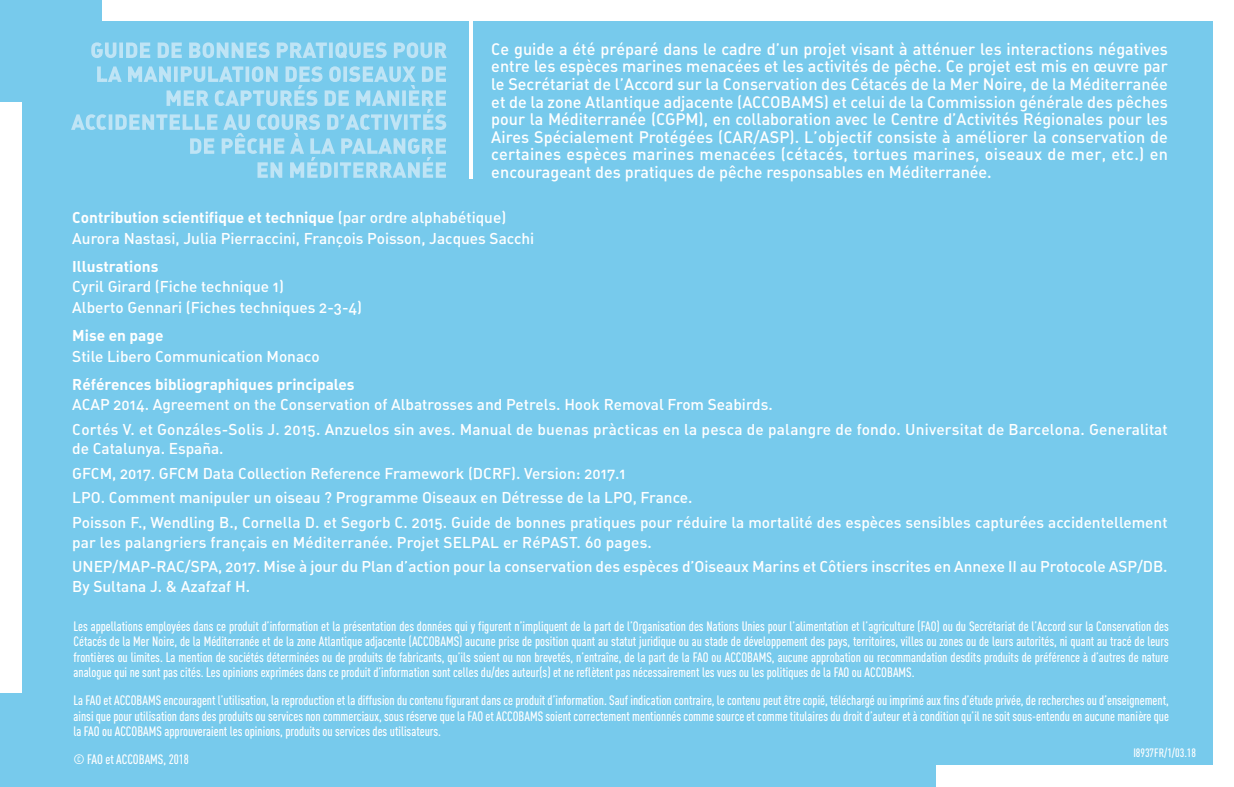
<style>
.page{position:relative;width:1234px;height:787px;background:#fff}
.page>*{position:absolute;margin:0;border:0;box-sizing:border-box;transform-origin:0 0}
.t1{font:16.5px/17.5px "DIN Medium Alternate";color:#fff;text-align:justify}
.t2{font:15.45px/24.3px "DIN Medium Alternate";color:#fff}
.t3{font:15.45px "DIN Bold Alternate";color:#fff}
.t4{font:500 13.5px/15.5px "DIN Cond";color:#fff;text-align:justify}
.t5{font:500 12px "DIN Cond";color:#fff}
.s1{font-family:"DIN Medium Alternate"}
</style>
<div class="page">
<div style="left:0;top:693px;width:935px;height:94px;background:#77caec"></div>
<div style="left:22px;top:21px;width:1190px;height:743px;background:#77caec"></div>
<div style="left:0;top:0;width:102px;height:102px;background:#77caec"></div>
<hr style="left:469px;top:0;width:3px;height:178px;background:#fff">
<svg style="left:102px;top:42px;width:225px;height:16px"></svg>
<svg style="left:91px;top:42px;width:11px;height:16px"></svg>
<svg style="left:97px;top:66px;width:5px;height:16px"></svg>
<svg style="left:102px;top:66px;width:344px;height:40px"></svg>
<svg style="left:71px;top:114px;width:375px;height:64px"></svg>
<p class="t1" style="left:491px;top:40px;width:678px">Ce guide a été préparé dans le cadre d’un projet visant à atténuer les interactions négatives entre les espèces marines menacées et les activités de pêche. Ce projet est mis en œuvre par le Secrétariat de l’Accord sur la Conservation des Cétacés de la Mer Noire, de la Méditerranée et de la zone Atlantique adjacente (ACCOBAMS) et celui de la Commission générale des pêches pour la Méditerranée (CGPM), en collaboration avec le Centre d’Activités Régionales pour les Aires Spécialement Protégées (CAR/ASP). L’objectif consiste à améliorer la conservation de certaines espèces marines menacées (cétacés, tortues marines, oiseaux de mer, etc.) en encourageant des pratiques de pêche responsables en Méditerranée.</p>
<p class="t3" style="left:72px;top:208px;width:435px">Contribution scientifique et technique <span class="s1">(par ordre alphabétique)</span></p>
<p class="t2" style="left:72px;top:226px;width:463px">Aurora Nastasi, Julia Pierraccini, François Poisson, Jacques Sacchi</p>
<p class="t3" style="left:72px;top:257px;width:88px">Illustrations</p>
<p class="t2" style="left:72px;top:277px;width:291px;line-height:20.7px">Cyril Girard (Fiche technique 1)<br>Alberto Gennari (Fiches techniques 2-3-4)</p>
<p class="t3" style="left:72px;top:327px;width:93px">Mise en page</p>
<p class="t2" style="left:72px;top:344px;width:249px">Stile Libero Communication Monaco</p>
<p class="t3" style="left:72px;top:376px;width:284px">Références bibliographiques principales</p>
<p class="t2" style="left:72px;top:392px;width:1096px">ACAP 2014. Agreement on the Conservation of Albatrosses and Petrels. Hook Removal From Seabirds.<br>Cortés V. et Gonzáles-Solis J. 2015. Anzuelos sin aves. Manual de buenas pràcticas en la pesca de palangre de fondo. Universitat de Barcelona. Generalitat</p>
<p class="t2" style="left:72px;top:437px;width:1096px">de Catalunya. España.<br>GFCM, 2017. GFCM Data Collection Reference Framework (DCRF). Version: 2017.1<br>LPO. Comment manipuler un oiseau ? Programme Oiseaux en Détresse de la LPO, France.<br>Poisson F., Wendling B., Cornella D. et Segorb C. 2015. Guide de bonnes pratiques pour réduire la mortalité des espèces sensibles capturées accidentellement</p>
<p class="t2" style="left:72px;top:530px;width:1096px">par les palangriers français en Méditerranée. Projet SELPAL er RéPAST. 60 pages.<br>UNEP/MAP-RAC/SPA, 2017. Mise à jour du Plan d’action pour la conservation des espèces d’Oiseaux Marins et Côtiers inscrites en Annexe II au Protocole ASP/DB.</p>
<p class="t2" style="left:72px;top:574px;width:179px">By Sultana J. &amp; Azafzaf H.</p>
<p class="t4" style="left:73px;top:619px;width:1096px">Les appellations employées dans ce produit d’information et la présentation des données qui y figurent n’impliquent de la part de l’Organisation des Nations Unies pour l’alimentation et l’agriculture (FAO) ou du Secrétariat de l’Accord sur la Conservation des Cétacés de la Mer Noire, de la Méditerranée et de la zone Atlantique adjacente (ACCOBAMS) aucune prise de position quant au statut juridique ou au stade de développement des pays, territoires, villes ou zones ou de leurs autorités, ni quant au tracé de leurs frontières ou limites. La mention de sociétés déterminées ou de produits de fabricants, qu’ils soient ou non brevetés, n’entraîne, de la part de la FAO ou ACCOBAMS, aucune approbation ou recommandation desdits produits de préférence à d’autres de nature analogue qui ne sont pas cités. Les opinions exprimées dans ce produit d’information sont celles du/des auteur(s) et ne reflètent pas nécessairement les vues ou les politiques de la FAO ou ACCOBAMS.</p>
<p class="t4" style="left:73px;top:694px;width:1096px">La FAO et ACCOBAMS encouragent l’utilisation, la reproduction et la diffusion du contenu figurant dans ce produit d’information. Sauf indication contraire, le contenu peut être copié, téléchargé ou imprimé aux fins d’étude privée, de recherches ou d’enseignement, ainsi que pour utilisation dans des produits ou services non commerciaux, sous réserve que la FAO et ACCOBAMS soient correctement mentionnés comme source et comme titulaires du droit d’auteur et à condition qu’il ne soit sous-entendu en aucune manière que la FAO ou ACCOBAMS approuveraient les opinions, produits ou services des utilisateurs.</p>
<p class="t4" style="left:73px;top:753px;width:117px">© FAO et ACCOBAMS, 2018</p>
<p class="t5" style="left:1132px;top:748px;width:64px">I8937FR/1/03.18</p>
</div>
